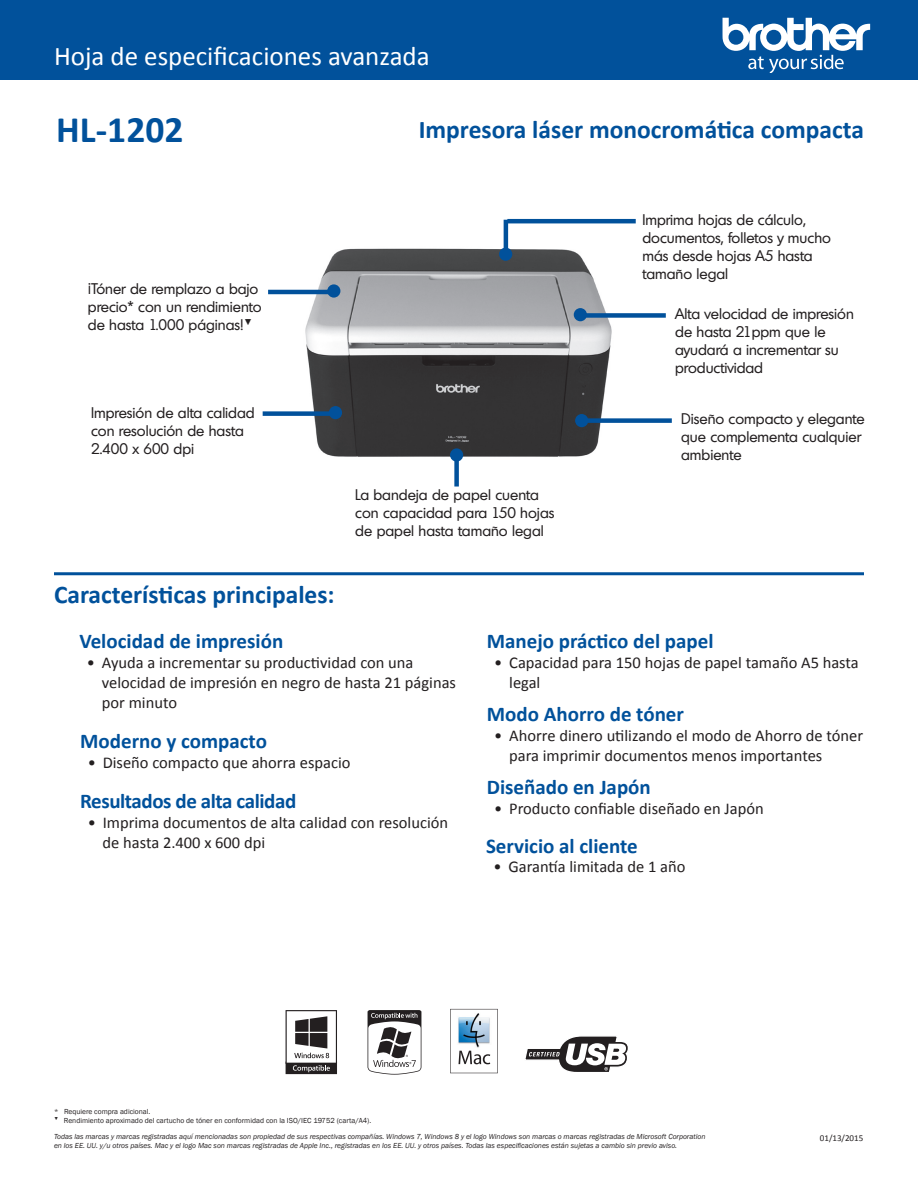
<style>
.page{position:relative;width:918px;height:1188px;background:#fff}
.page>*{position:absolute;margin:0;border:0;box-sizing:border-box;transform-origin:0 0}
.t1{font:700 37.5px "Calibri";color:#01519b}
.t2{font:27px "Calibri";color:#fff}
.t3{font:700 25.5px "Calibri";color:#01519b}
.t4{font:700 21px "Calibri";color:#01519b}
.t5{font:700 21px "Calibri";letter-spacing:-.02em;color:#01519b}
.t6{font:16.5px/19.8px "Calibri";color:#231f20}
.t7{font:15px/18px "Montreal TS";color:#231f20}
.t8{font:9px "Calibri";color:#231f20}
.t9{font:italic 7.5px "Franklin Gothic";color:#231f20}
.t10{font:7.5px "Franklin Gothic";color:#231f20}
</style>
<div class="page">
<div style="left:0;top:0;width:918px;height:80px;background:#01519b"></div>
<svg style="left:723px;top:18px;width:147px;height:54px"></svg>
<img style="left:293px;top:223px;width:326px;height:237px">
<hr style="left:54px;top:572px;width:810px;height:3px;background:#01519b">
<svg style="left:327px;top:284px;width:13px;height:14px"></svg>
<hr style="left:268px;top:290px;width:71px;height:4px;background:#01519b">
<div style="left:575px;top:414px;width:13px;height:13px;background:#01519b;border-radius:50%"></div>
<div style="left:577px;top:418px;width:95px;height:5px;background:#01519b"></div>
<div style="left:329px;top:406px;width:13px;height:13px;background:#01519b;border-radius:50%"></div>
<div style="left:263px;top:411px;width:77px;height:5px;background:#01519b"></div>
<div style="left:450px;top:448px;width:13px;height:14px;background:#01519b;border-radius:50%"></div>
<div style="left:454px;top:460px;width:5px;height:27px;background:#01519b"></div>
<div style="left:574px;top:308px;width:13px;height:13px;background:#01519b;border-radius:50%"></div>
<div style="left:580px;top:313px;width:86px;height:5px;background:#01519b"></div>
<hr style="left:504px;top:220px;width:4px;height:31px;background:#01519b">
<div style="left:499px;top:248px;width:13px;height:13px;background:#01519b;border-radius:50%"></div>
<hr style="left:507px;top:219px;width:129px;height:4px;background:#01519b">
<svg style="left:450px;top:1009px;width:48px;height:64px"></svg>
<img style="left:454px;top:1010px;width:40px;height:40px">
<svg style="left:286px;top:1010px;width:51px;height:64px"></svg>
<svg style="left:368px;top:1010px;width:53px;height:64px"></svg>
<svg style="left:525px;top:1036px;width:103px;height:36px"></svg>
<p class="t2" style="left:54px;top:39px;width:377px">Hoja de especificaciones avanzada</p>
<p class="t1" style="left:56px;top:106px;width:129px">HL-1202</p>
<p class="t3" style="left:419px;top:113px;width:447px">Impresora láser monocromática compacta</p>
<p class="t7" style="left:88px;top:279px;width:175px">¡Tóner de remplazo a bajo precio* con un rendimiento</p>
<p class="t7" style="left:88px;top:315px;width:166px">de hasta 1.000 páginas!<sup>▼</sup></p>
<p class="t7" style="left:91px;top:404px;width:165px">Impresión de alta calidad</p>
<p class="t7" style="left:91px;top:422px;width:154px">con resolución de hasta</p>
<p class="t7" style="left:91px;top:440px;width:105px">2.400 x 600 dpi</p>
<p class="t3" style="left:54px;top:578px;width:282px">Características principales:</p>
<p class="t7" style="left:355px;top:486px;width:201px">La bandeja de papel cuenta con capacidad para 150 hojas de papel hasta tamaño legal</p>
<p class="t7" style="left:642px;top:211px;width:190px">Imprima hojas de cálculo, documentos, folletos y mucho más desde hojas A5 hasta tamaño legal</p>
<p class="t7" style="left:675px;top:305px;width:180px">Alta velocidad de impresión de hasta 21ppm que le ayudará a incrementar su productividad</p>
<p class="t7" style="left:681px;top:409px;width:185px">Diseño compacto y elegante que complementa cualquier ambiente</p>
<p class="t4" style="left:79px;top:628px;width:205px">Velocidad de impresión</p>
<p class="t6" style="left:102px;top:653px;width:356px;text-indent:-15px">• Ayuda a incrementar su productividad con una velocidad de impresión en negro de hasta 21 páginas por minuto</p>
<p class="t4" style="left:80px;top:728px;width:188px">Moderno y compacto</p>
<p class="t6" style="left:88px;top:753px;width:264px">• Diseño compacto que ahorra espacio</p>
<p class="t5" style="left:80px;top:788px;width:218px">Resultados de alta calidad</p>
<p class="t6" style="left:103px;top:813px;width:347px;text-indent:-15px">• Imprima documentos de alta calidad con resolución de hasta 2.400 x 600 dpi</p>
<p class="t4" style="left:487px;top:628px;width:228px">Manejo práctico del papel</p>
<p class="t6" style="left:509px;top:653px;width:351px;text-indent:-15px">• Capacidad para 150 hojas de papel tamaño A5 hasta legal</p>
<p class="t4" style="left:487px;top:701px;width:199px">Modo Ahorro de tóner</p>
<p class="t6" style="left:509px;top:726px;width:356px;text-indent:-15px">• Ahorre dinero utilizando el modo de Ahorro de tóner para imprimir documentos menos importantes</p>
<p class="t4" style="left:487px;top:773px;width:166px">Diseñado en Japón</p>
<p class="t6" style="left:494px;top:798px;width:271px">• Producto confiable diseñado en Japón</p>
<p class="t4" style="left:486px;top:832px;width:153px">Servicio al cliente</p>
<p class="t6" style="left:494px;top:857px;width:194px">• Garantía limitada de 1 año</p>
<p class="t10" style="left:54px;top:1107px;width:98px">* Requiere compra adicional.</p>
<p class="t10" style="left:54px;top:1116px;width:319px"><sup>▼</sup> Rendimiento aproximado del cartucho de tóner en conformidad con la ISO/IEC 19752 (carta/A4).</p>
<p class="t9" style="left:54px;top:1132px;width:653px">Todas las marcas y marcas registradas aquí mencionadas son propiedad de sus respectivas compañías. Windows 7, Windows 8 y el logo Windows son marcas o marcas registradas de Microsoft Corporation</p>
<p class="t8" style="left:820px;top:1132px;width:45px">01/13/2015</p>
<p class="t9" style="left:54px;top:1141px;width:625px">en los EE. UU. y/u otros países. Mac y el logo Mac son marcas registradas de Apple Inc., registradas en los EE. UU. y otros países. Todas las especificaciones están sujetas a cambio sin previo aviso.</p>
</div>
